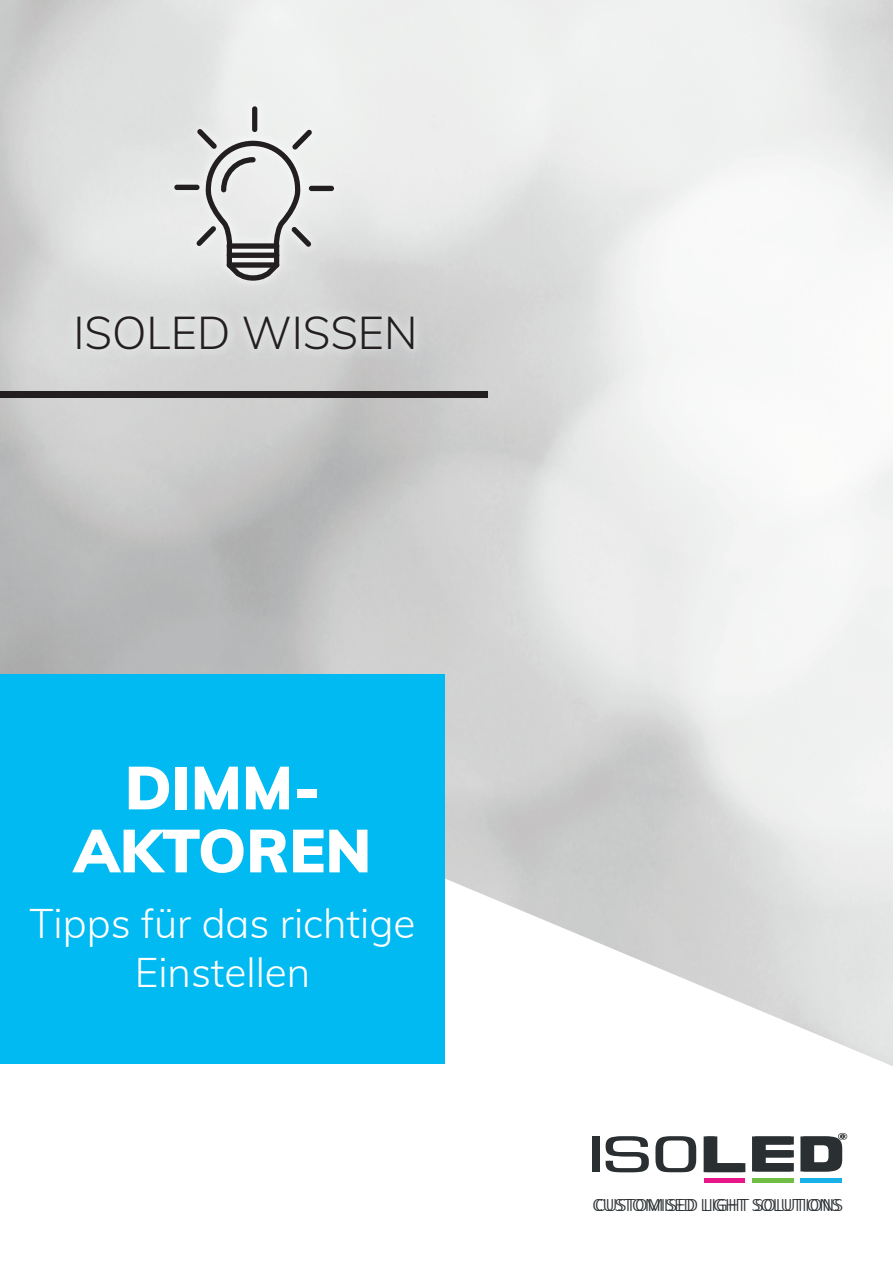
<style>
.page{position:relative;width:893px;height:1263px;background:#fff}
.page>*{position:absolute;margin:0;border:0;box-sizing:border-box;transform-origin:0 0}
.t1{font:900 60px/63px "Muli";color:#fff;text-align:center}
.t2{font:300 45px "Muli";color:#231f20}
.t3{font:300 40.5px/48.6px "Muli";color:#fff;text-align:center}
.t4{font:300 19.2px "Calibri";color:#2a2f32}
</style>
<div class="page">
<img style="left:473px;top:319px;width:158px;height:637px">
<img style="left:368px;top:319px;width:105px;height:571px">
<img style="left:210px;top:358px;width:158px;height:316px">
<img style="left:105px;top:358px;width:105px;height:316px">
<img style="left:0;top:319px;width:105px;height:355px">
<div style="left:0;top:391px;width:488px;height:6px;background:#231f20"></div>
<div style="left:0;top:674px;width:445px;height:390px;background:#00baf1"></div>
<img style="left:68px;top:308px;width:355px;height:50px">
<div style="left:252px;top:106px;width:5px;height:26px;background:#231f20;border-radius:3px"></div>
<div style="left:309px;top:186px;width:25px;height:5px;background:#231f20;border-radius:3px"></div>
<div style="left:174px;top:185px;width:26px;height:5px;background:#231f20;border-radius:3px"></div>
<svg style="left:196px;top:129px;width:116px;height:152px;background:#c5c5c5"></svg>
<div style="left:592px;top:1136px;width:5px;height:36px;background:#2a2f32"></div>
<div style="left:704px;top:1178px;width:38px;height:5px;background:#e9158b"></div>
<div style="left:752px;top:1178px;width:39px;height:5px;background:#70be46"></div>
<div style="left:800px;top:1178px;width:39px;height:5px;background:#18b1e7"></div>
<div style="left:595px;top:1136px;width:5px;height:36px;background:#2a2f32"></div>
<svg style="left:606px;top:1136px;width:43px;height:36px"></svg>
<svg style="left:655px;top:1136px;width:41px;height:36px"></svg>
<svg style="left:704px;top:1136px;width:41px;height:36px"></svg>
<svg style="left:752px;top:1136px;width:42px;height:35px"></svg>
<div style="left:707px;top:1178px;width:38px;height:5px;background:#e9158b"></div>
<div style="left:755px;top:1178px;width:39px;height:5px;background:#70be46"></div>
<div style="left:803px;top:1178px;width:39px;height:5px;background:#18b1e7"></div>
<svg style="left:800px;top:1133px;width:47px;height:38px"></svg>
<h2 class="t2" style="left:73px;top:300px;width:346px">ISOLED WISSEN</h2>
<h1 class="t1" style="left:74px;top:753px;width:299px">DIMM-<br>AKTOREN</h1>
<h3 class="t3" style="left:29px;top:897px;width:387px">Tipps für das richtige<br>Einstellen</h3>
<p class="t4" style="left:592px;top:1192px;width:249px">CUCUSSTTOMISED LIGHT SOSOLLUTIONS</p>
<p class="t4" style="left:635px;top:1192px;width:113px">OMISEDLIGHT</p>
<p class="t4" style="left:784px;top:1192px;width:61px">UTIONS</p>
</div>
